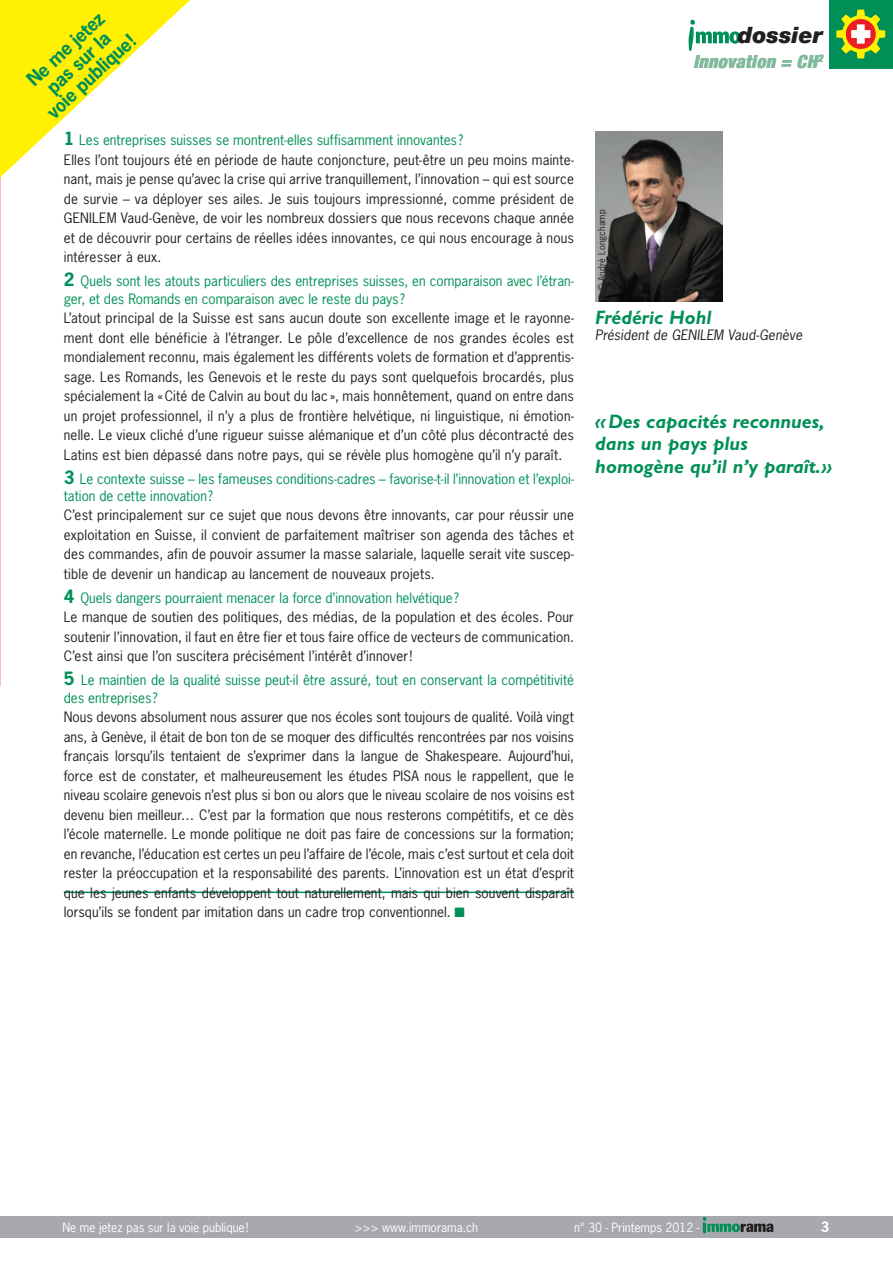
<style>
.page{position:relative;width:893px;height:1263px;background:#fff}
.page>*{position:absolute;margin:0;border:0;box-sizing:border-box;transform-origin:0 0}
.t1{font:italic 900 22.5px "Helvetica Neue LT Com";color:#231f20}
.Exergue_pge_gauche{font:italic 700 19.5px/22.5px "Gill Sans Std";color:#009057}
.Questions{font:700 18px "News Gothic Std";color:#009057}
.Tétière_sstitre{font:italic 900 condensed 18px "Helvetica Neue LT Com";letter-spacing:.02em;color:#83ba9d}
.Redac_Texte{font:13.5px/19.5px "News Gothic Std";letter-spacing:.01em;color:#231f20;text-align:justify}
.Redac_Texte-2{font:13.5px/17.2px "News Gothic Std";color:#009057}
.Exergue_gauche_Auteu{font:italic 13.5px "News Gothic Std";letter-spacing:.015em;color:#231f20}
.t2{font:700 13.5px "News Gothic Std";color:#fff}
.t3{font:12px "News Gothic Std";color:#fff}
.Questions-2{font:9px "News Gothic Std";letter-spacing:.025em;color:#231f20}
.s1{font-weight:700;font-size:17.25px}
.s2{color:#009057}
</style>
<div class="page">
<div style="left:0;top:1216px;width:893px;height:21px;background:#a8a9ad"></div>
<svg style="left:703px;top:1217px;width:71px;height:16px"></svg>
<hr style="left:64px;top:891px;width:510px;height:2px;background:#009057">
<img style="left:595px;top:132px;width:128px;height:170px">
<div style="left:829px;top:0;width:64px;height:68px;background:#009057"></div>
<svg style="left:689px;top:20px;width:52px;height:31px"></svg>
<svg style="left:836px;top:10px;width:49px;height:48px"></svg>
<svg style="left:0;top:0;width:190px;height:474px"></svg>
<p class="Questions" style="left:22px;top:74px;width:100px;rotate:-43deg">Ne me jetez</p>
<p class="Questions" style="left:42px;top:106px;width:115px;rotate:-43deg">voie publique!</p>
<p class="Questions" style="left:41px;top:81px;width:81px;rotate:-43deg">pas sur la</p>
<p class="Redac_Texte-2" style="left:64px;top:131px;width:401px"><span class="s1">1</span> Les entreprises suisses se montrent-elles suffisamment innovantes?</p>
<p class="Redac_Texte" style="left:64px;top:150px;width:512px">Elles l’ont toujours été en période de haute conjoncture, peut-être un peu moins mainte&shy;nant, mais je pense qu’avec la crise qui arrive tranquillement, l’innovation – qui est source de survie – va déployer ses ailes. Je suis toujours impressionné, comme président de GENILEM Vaud-Genève, de voir les nombreux dossiers que nous recevons chaque année et de découvrir pour certains de réelles idées innovantes, ce qui nous encourage à nous intéresser à eux.</p>
<p class="Redac_Texte-2" style="left:64px;top:272px;width:512px"><span class="s1">2</span> Quels sont les atouts particuliers des entreprises suisses, en comparaison avec l’étran&shy;ger, et des Romands en comparaison avec le reste du pays?</p>
<p class="Redac_Texte" style="left:64px;top:308px;width:512px">L’atout principal de la Suisse est sans aucun doute son excellente image et le rayonne&shy;ment dont elle bénéficie à l’étranger. Le pôle d’excellence de nos grandes écoles est mondialement reconnu, mais également les différents volets de formation et d’apprentis&shy;sage. Les Romands, les Genevois et le reste du pays sont quelquefois brocardés, plus spécialement la «Cité de Calvin au bout du lac», mais honnêtement, quand on entre dans un projet professionnel, il n’y a plus de frontière helvétique, ni linguistique, ni émotion&shy;nelle. Le vieux cliché d’une rigueur suisse alémanique et d’un côté plus décontracté des Latins est bien dépassé dans notre pays, qui se révèle plus homogène qu’il n’y paraît.</p>
<p class="Redac_Texte-2" style="left:64px;top:470px;width:512px"><span class="s1">3</span> Le contexte suisse – les fameuses conditions-cadres – favorise-t-il l’innovation et l’exploi&shy;tation de cette innovation?</p>
<p class="Redac_Texte" style="left:64px;top:505px;width:512px">C’est principalement sur ce sujet que nous devons être innovants, car pour réussir une exploitation en Suisse, il convient de parfaitement maîtriser son agenda des tâches et des commandes, afin de pouvoir assumer la masse salariale, laquelle serait vite suscep&shy;tible de devenir un handicap au lancement de nouveaux projets.</p>
<p class="Redac_Texte-2" style="left:64px;top:589px;width:397px"><span class="s1">4</span> Quels dangers pourraient menacer la force d’innovation helvétique?</p>
<p class="Redac_Texte" style="left:64px;top:607px;width:512px">Le manque de soutien des politiques, des médias, de la population et des écoles. Pour soutenir l’innovation, il faut en être fier et tous faire office de vecteurs de communication.<br>C’est ainsi que l’on suscitera précisément l’intérêt d’innover!</p>
<p class="Redac_Texte-2" style="left:64px;top:671px;width:512px"><span class="s1">5</span> Le maintien de la qualité suisse peut-il être assuré, tout en conservant la compétitivité des entreprises?</p>
<p class="Redac_Texte" style="left:64px;top:707px;width:512px">Nous devons absolument nous assurer que nos écoles sont toujours de qualité. Voilà vingt ans, à Genève, il était de bon ton de se moquer des difficultés rencontrées par nos voisins français lorsqu’ils tentaient de s’exprimer dans la langue de Shakespeare. Aujourd’hui, force est de constater, et malheureusement les études PISA nous le rappellent, que le niveau scolaire genevois n’est plus si bon ou alors que le niveau scolaire de nos voisins est devenu bien meilleur… C’est par la formation que nous resterons compétitifs, et ce dès l’école maternelle. Le monde politique ne doit pas faire de concessions sur la formation; en revanche, l’éducation est certes un peu l’affaire de l’école, mais c’est surtout et cela doit rester la préoccupation et la responsabilité des parents. L’innovation est un état d’esprit que les jeunes enfants développent tout naturellement, mais qui bien souvent disparaît lorsqu’ils se fondent par imitation dans un cadre trop conventionnel. <span class="s2">■</span></p>
<p class="t1" style="left:738px;top:22px;width:87px">dossier</p>
<p class="Questions-2" style="left:596px;top:291px;width:84px;rotate:-90deg">© André Longchamp</p>
<p class="Tétière_sstitre" style="left:693px;top:51px;width:131px">Innovation = CH<sup>2</sup></p>
<p class="Exergue_pge_gauche" style="left:595px;top:306px;width:118px">Frédéric Hohl</p>
<p class="Exergue_gauche_Auteu" style="left:595px;top:327px;width:208px">Président de GENILEM Vaud-Genève</p>
<p class="Exergue_pge_gauche" style="left:595px;top:410px;width:238px">«Des capacités reconnues, dans un pays plus homogène qu’il n’y paraît.»</p>
<p class="t3" style="left:63px;top:1219px;width:187px">Ne me jetez pas sur la voie publique!</p>
<p class="t3" style="left:355px;top:1219px;width:125px">&gt;&gt;&gt; www.immorama.ch</p>
<p class="t3" style="left:574px;top:1219px;width:127px">n° 30 - Printemps 2012 -</p>
<p class="t2" style="left:821px;top:1218px;width:10px">3</p>
</div>
